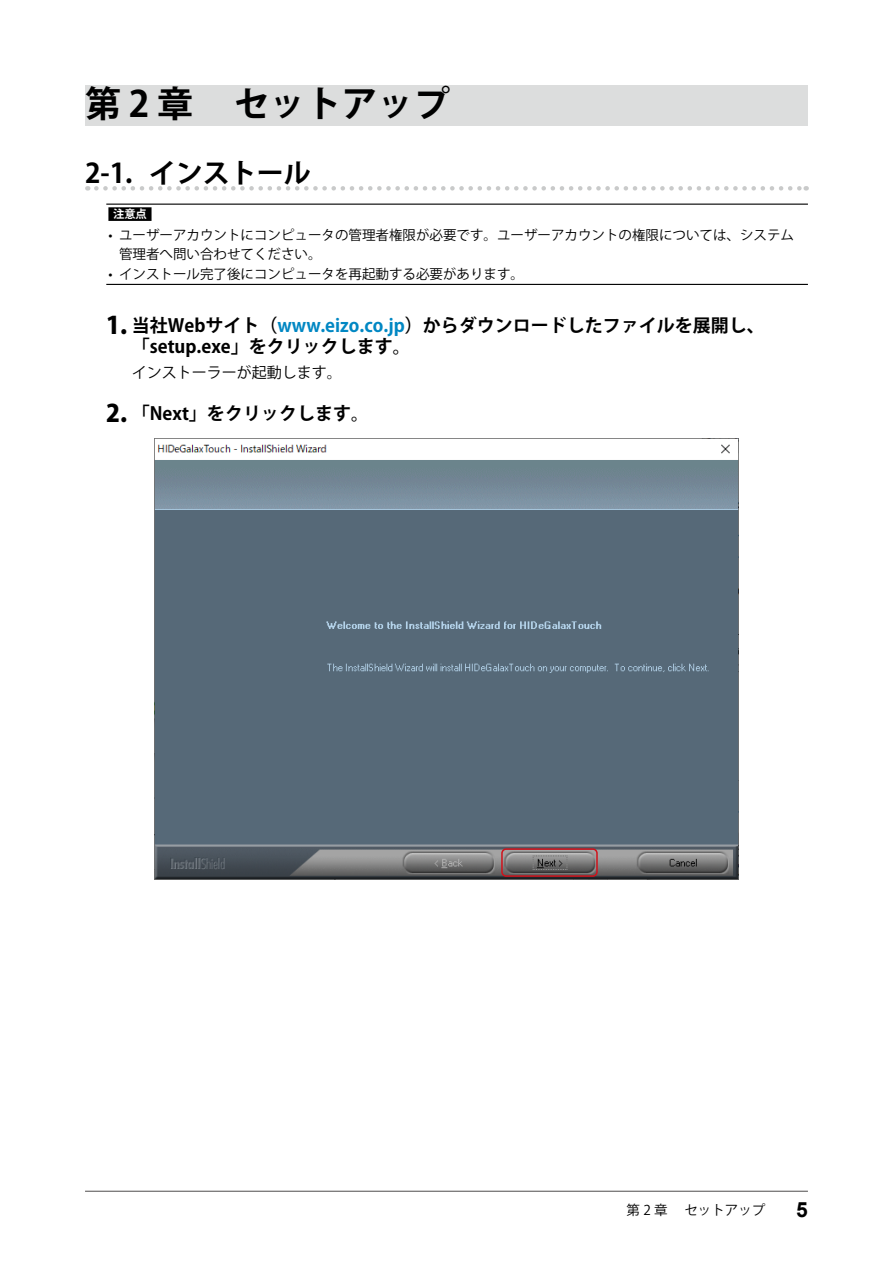
<style>
.page{position:relative;width:893px;height:1263px;background:#fff}
.page>*{position:absolute;margin:0;border:0;box-sizing:border-box;transform-origin:0 0}
.t1{font:700 36px "Koz Go Pro";color:#000}
.t2{font:700 27px "Koz Go Pro";color:#000}
.t3{font:700 21px "Arial";color:#000}
.t4{font:700 18px/21px "Koz Go Pro";color:#000}
.t5{font:15px "Koz Go Pro";color:#000}
.t6{font:13.5px/19.5px "Koz Go Pro";color:#000}
.t7{font:700 11.25px "Koz Go Pro";color:#fff}
.s1{font-weight:800;font-size:24px}
.s2{color:#0087c3}
</style>
<div class="page">
<div style="left:85px;top:85px;width:723px;height:40px;background:#dcdddd"></div>
<svg style="left:96px;top:186px;width:711px;height:5px"></svg>
<hr style="left:106px;top:204px;width:702px;height:1px;background:#000">
<hr style="left:106px;top:284px;width:702px;height:1px;background:#000">
<div style="left:108px;top:207px;width:44px;height:14px;background:#000"></div>
<img style="left:154px;top:438px;width:584px;height:442px">
<div style="left:501px;top:848px;width:97px;height:29px;border:2px solid #d0121b;border-radius:4px"></div>
<hr style="left:85px;top:1191px;width:723px;height:1px;background:#595757">
<h1 class="t1" style="left:85px;top:80px;width:366px">第 2 章 セットアップ</h1>
<h2 class="t2" style="left:85px;top:156px;width:227px">2-1. インストール</h2>
<p class="t7" style="left:113px;top:207px;width:35px">注意点</p>
<p class="t6" style="left:119px;top:225px;width:677px;text-indent:-11px">• ユーザーアカウントにコンピュータの管理者権限が必要です。ユーザーアカウントの権限については、システム管理者へ問い合わせてください。</p>
<p class="t6" style="left:108px;top:264px;width:417px">• インストール完了後にコンピュータを再起動する必要があります。</p>
<h3 class="t4" style="left:132px;top:316px;width:634px;text-indent:-26px"><span class="s1">1.</span> 当社Webサイト（<span class="s2">www.eizo.co.jp</span>）からダウンロードしたファイルを展開し、「setup.exe」をクリックします。</h3>
<p class="t5" style="left:132px;top:363px;width:211px">インストーラーが起動します。</p>
<h3 class="t4" style="left:106px;top:404px;width:264px"><span class="s1">2.</span> 「Next」をクリックします。</h3>
<p class="t6" style="left:627px;top:1201px;width:140px">第 2 章　セットアップ</p>
<h3 class="t3" style="left:796px;top:1195px;width:13px">5</h3>
</div>
